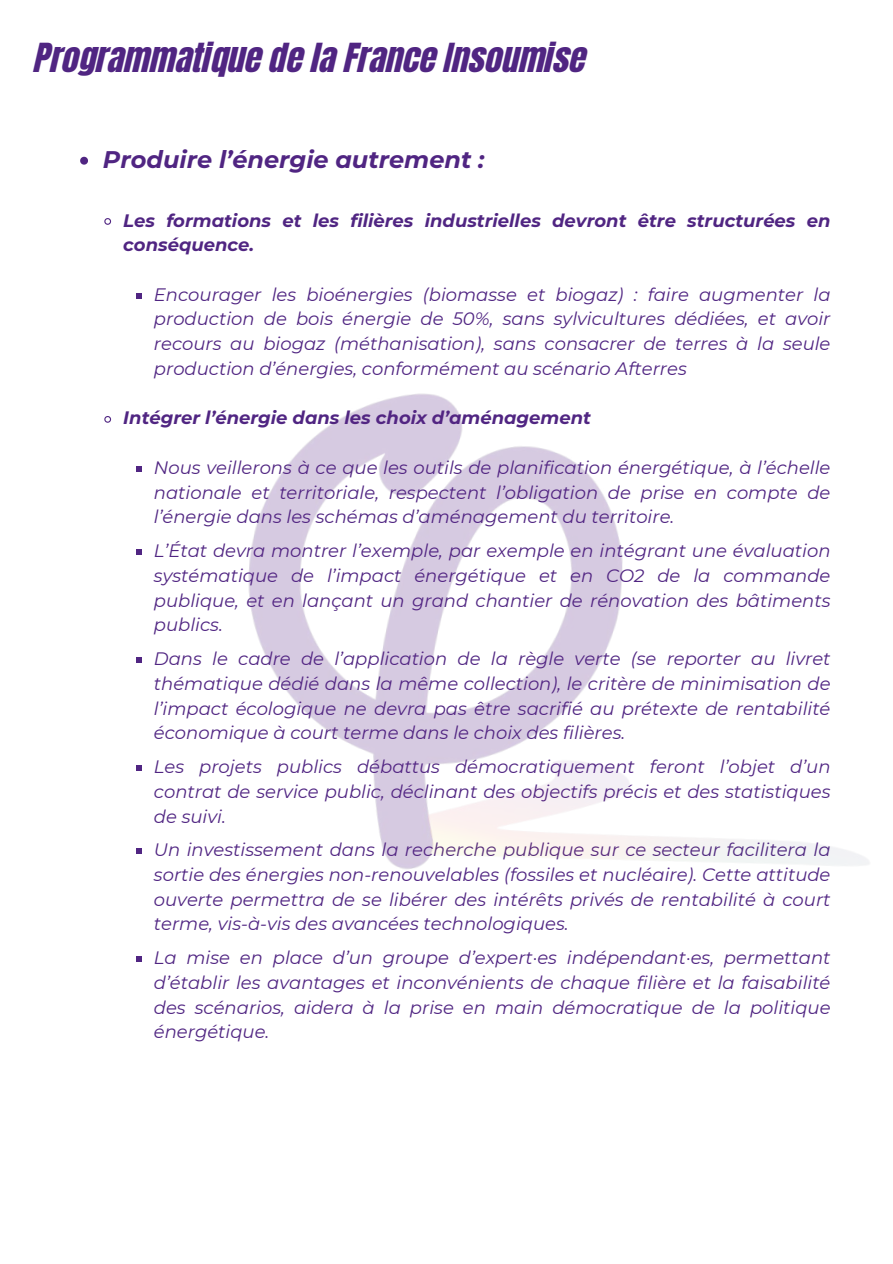
<style>
.page{position:relative;width:893px;height:1264px;background:#fff}
.page>*{position:absolute;margin:0;border:0;box-sizing:border-box;transform-origin:0 0}
.t1{font:34.05px "CA Generated";color:#502582}
.t2{font:italic 700 24px "Montserrat";color:#502582}
.t3{font:italic 18px/24.8px "Montserrat";color:#502582;text-align:justify}
.t4{font:italic 700 18px/24.8px "Montserrat";color:#502582}
</style>
<div class="page">
<svg style="left:80px;top:157px;width:8px;height:8px"></svg>
<svg style="left:104px;top:218px;width:8px;height:7px"></svg>
<svg style="left:136px;top:293px;width:6px;height:5px"></svg>
<svg style="left:104px;top:416px;width:8px;height:7px"></svg>
<svg style="left:136px;top:466px;width:6px;height:5px"></svg>
<svg style="left:136px;top:549px;width:6px;height:6px"></svg>
<svg style="left:136px;top:657px;width:6px;height:6px"></svg>
<svg style="left:136px;top:765px;width:6px;height:5px"></svg>
<svg style="left:136px;top:848px;width:6px;height:6px"></svg>
<svg style="left:136px;top:956px;width:6px;height:6px"></svg>
<img style="left:248px;top:393px;width:621px;height:476px">
<h1 class="t1" style="left:35px;top:33px;width:553px">Programmatique de la France Insoumise</h1>
<h2 class="t2" style="left:103px;top:145px;width:383px">Produire l’énergie autrement :</h2>
<p class="t4" style="left:123px;top:208px;width:708px">Les formations et les filières industrielles devront être structurées en conséquence.</p>
<p class="t3" style="left:154px;top:282px;width:678px">Encourager les bioénergies (biomasse et biogaz) : faire augmenter la production de bois énergie de 50%, sans sylvicultures dédiées, et avoir recours au biogaz (méthanisation), sans consacrer de terres à la seule production d’énergies, conformément au scénario Afterres</p>
<p class="t4" style="left:123px;top:405px;width:469px">Intégrer l’énergie dans les choix d’aménagement</p>
<p class="t3" style="left:154px;top:455px;width:678px">Nous veillerons à ce que les outils de planification énergétique, à l’échelle nationale et territoriale, respectent l’obligation de prise en compte de l’énergie dans les schémas d’aménagement du territoire.</p>
<p class="t3" style="left:154px;top:538px;width:678px">L’État devra montrer l’exemple, par exemple en intégrant une évaluation systématique de l’impact énergétique et en CO2 de la commande publique, et en lançant un grand chantier de rénovation des bâtiments publics.</p>
<p class="t3" style="left:154px;top:646px;width:678px">Dans le cadre de l’application de la règle verte (se reporter au livret thématique dédié dans la même collection), le critère de minimisation de l’impact écologique ne devra pas être sacrifié au prétexte de rentabilité économique à court terme dans le choix des filières.</p>
<p class="t3" style="left:154px;top:754px;width:678px">Les projets publics débattus démocratiquement feront l’objet d’un contrat de service public, déclinant des objectifs précis et des statistiques de suivi.</p>
<p class="t3" style="left:154px;top:837px;width:678px">Un investissement dans la recherche publique sur ce secteur facilitera la sortie des énergies non-renouvelables (fossiles et nucléaire). Cette attitude ouverte permettra de se libérer des intérêts privés de rentabilité à court terme, vis-à-vis des avancées technologiques.</p>
<p class="t3" style="left:154px;top:945px;width:678px">La mise en place d’un groupe d’expert·es indépendant·es, permettant d’établir les avantages et inconvénients de chaque filière et la faisabilité des scénarios, aidera à la prise en main démocratique de la politique énergétique.</p>
</div>
